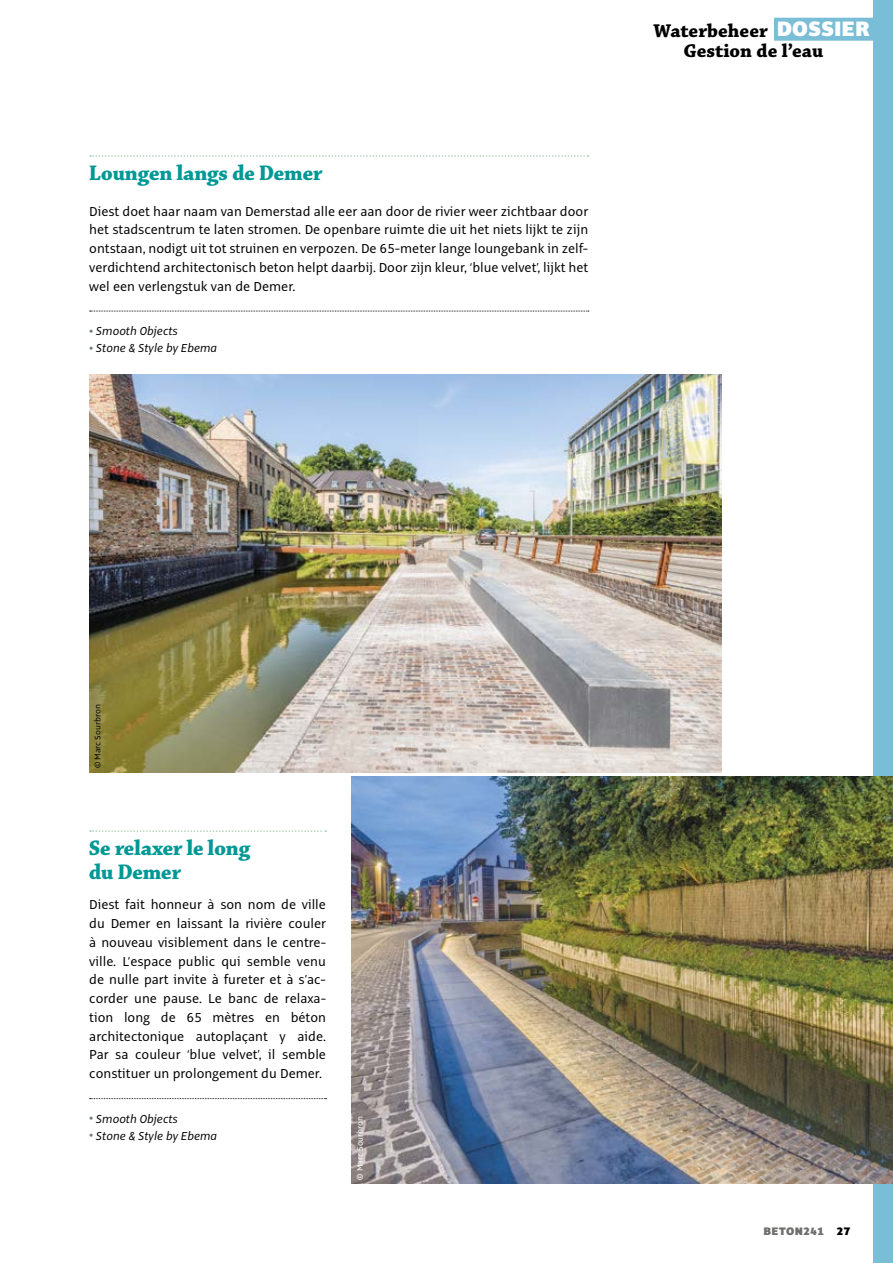
<style>
.page{position:relative;width:893px;height:1263px;background:#fff}
.page>*{position:absolute;margin:0;border:0;box-sizing:border-box;transform-origin:0 0}
.t1{font:22.5px/24px "Chaparral Pro Bold Disp";color:#009895}
.t2{font:700 19.5px/19.8px "Chaparral Pro";color:#000}
.t3{font:14.25px/18.8px "Alto Pro";color:#000;text-align:justify}
.t4{font:italic 12.75px "Alto Pro";color:#000}
.t5{font:900 12px "Alto Pro";letter-spacing:.04em;color:#6f6f6e}
.t6{font:9px "Alto Pro";color:#000}
.t7{font:9px "Alto Pro";color:#fff}
.s1{font-style:normal;font-size:10.5px;color:#6b7983}
.s2{font-family:"Alto Pro";font-weight:900;font-size:22.95px;color:#fff}
.s3{color:#000}
</style>
<div class="page">
<div style="left:774px;top:18px;width:100px;height:23px;background:#79bdd6"></div>
<div style="left:873px;top:0;width:20px;height:1263px;background:#79bdd6"></div>
<img style="left:89px;top:374px;width:633px;height:398px">
<img style="left:351px;top:777px;width:542px;height:407px">
<svg style="left:90px;top:830px;width:236px;height:2px"></svg>
<svg style="left:90px;top:1098px;width:237px;height:1px"></svg>
<svg style="left:90px;top:155px;width:498px;height:2px"></svg>
<svg style="left:90px;top:311px;width:499px;height:1px"></svg>
<h1 class="t1" style="left:89px;top:161px;width:235px">Loungen langs de Demer</h1>
<p class="t3" style="left:89px;top:202px;width:500px">Diest doet haar naam van Demerstad alle eer aan door de rivier weer zichtbaar door het stadscentrum te laten stromen. De openbare ruimte die uit het niets lijkt te zijn ontstaan, nodigt uit tot struinen en verpozen. De 65-meter lange loungebank in zelf&shy;verdichtend architectonisch beton helpt daarbij. Door zijn kleur, ‘blue velvet’, lijkt het wel een verlengstuk van de Demer.</p>
<p class="t4" style="left:89px;top:323px;width:90px"><span class="s1">•</span> Smooth Objects</p>
<p class="t4" style="left:89px;top:340px;width:129px"><span class="s1">•</span> Stone &amp; Style by Ebema</p>
<h2 class="t2" style="left:683px;top:22px;width:188px;text-indent:-30px">Waterbeheer <span class="s2">DOSSIER<br></span>Gestion de l’eau</h2>
<p class="t6" style="left:92px;top:768px;width:65px;rotate:-90deg">© Marc Sourbron</p>
<h1 class="t1" style="left:89px;top:836px;width:162px">Se relaxer le long du Demer</h1>
<p class="t3" style="left:89px;top:895px;width:238px">Diest fait honneur à son nom de ville du Demer en laissant la rivière couler à nouveau visiblement dans le centre&shy;ville. L’espace public qui semble venu de nulle part invite à fureter et à s’ac&shy;corder une pause. Le banc de relaxa&shy;tion long de 65 mètres en béton architectonique autoplaçant y aide.<br>Par sa couleur ‘blue velvet’, il semble constituer un prolongement du Demer.</p>
<p class="t4" style="left:89px;top:1111px;width:90px"><span class="s1">•</span> Smooth Objects</p>
<p class="t4" style="left:89px;top:1128px;width:129px"><span class="s1">•</span> Stone &amp; Style by Ebema</p>
<p class="t7" style="left:354px;top:1179px;width:65px;rotate:-90deg">© Marc Sourbron</p>
<p class="t5" style="left:763px;top:1223px;width:88px">BETON241 <span class="s3">27</span></p>
</div>
